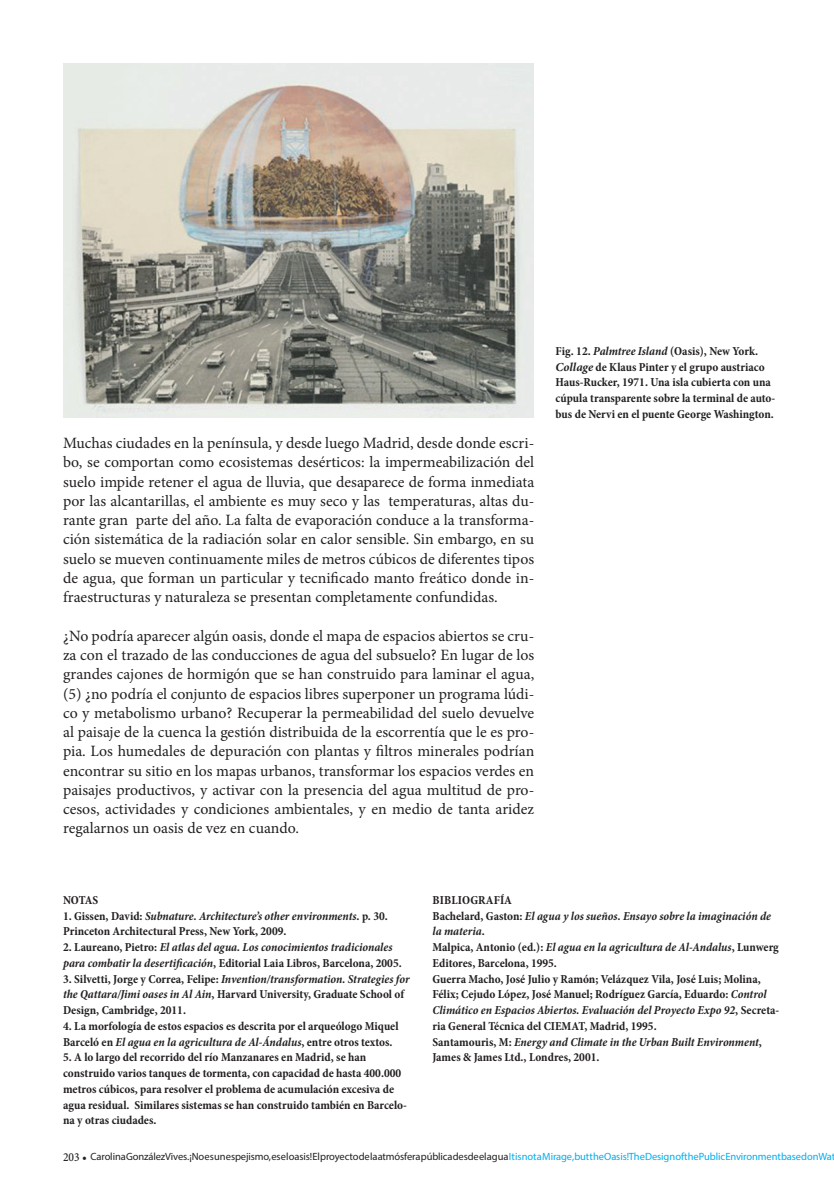
<style>
.page{position:relative;width:834px;height:1191px;background:#fff}
.page>*{position:absolute;margin:0;border:0;box-sizing:border-box;transform-origin:0 0}
.TEXTO_GENERAL_01{font:15.75px/19.2px "Minion Pro";color:#231f20;text-align:justify}
.PIES_FOTO{font:700 condensed 12.25px/15.8px "Minion Pro";color:#231f20}
.PIES_FOTO-2{font:italic 700 condensed 12.25px/15.8px "Minion Pro";letter-spacing:-.005em;color:#231f20}
.t1{font:12.25px "Minion Pro Medium Cn Capt";color:#231f20}
.SEGUIMIENTO_AUTOR_TI{font:10.5px "Myriad Pro";letter-spacing:-.01em;color:#231f20}
.s1{font-style:italic}
.s2{font-style:italic;font-stretch:normal}
.s3{font-style:normal}
.s4{color:#00aeef}
</style>
<div class="page">
<img style="left:64px;top:63px;width:469px;height:355px">
<p class="TEXTO_GENERAL_01" style="left:63px;top:433px;width:472px">Muchas ciudades en la península, y desde luego Madrid, desde donde escri&shy;bo, se comportan como ecosistemas desérticos: la impermeabilización del suelo impide retener el agua de lluvia, que desaparece de forma inmediata por las alcantarillas, el ambiente es muy seco y las temperaturas, altas du&shy;rante gran parte del año. La falta de evaporación conduce a la transforma&shy;ción sistemática de la radiación solar en calor sensible. Sin embargo, en su suelo se mueven continuamente miles de metros cúbicos de diferentes tipos de agua, que forman un particular y tecnificado manto freático donde in&shy;fraestructuras y naturaleza se presentan completamente confundidas.</p>
<p class="TEXTO_GENERAL_01" style="left:63px;top:626px;width:472px">¿No podría aparecer algún oasis, donde el mapa de espacios abiertos se cru&shy;za con el trazado de las conducciones de agua del subsuelo? En lugar de los grandes cajones de hormigón que se han construido para laminar el agua, (5) ¿no podría el conjunto de espacios libres superponer un programa lúdi&shy;co y metabolismo urbano? Recuperar la permeabilidad del suelo devuelve al paisaje de la cuenca la gestión distribuida de la escorrentía que le es pro&shy;pia. Los humedales de depuración con plantas y filtros minerales podrían encontrar su sitio en los mapas urbanos, transformar los espacios verdes en paisajes productivos, y activar con la presencia del agua multitud de pro&shy;cesos, actividades y condiciones ambientales, y en medio de tanta aridez regalarnos un oasis de vez en cuando.</p>
<p class="PIES_FOTO" style="left:555px;top:343px;width:204px">Fig. 12. <span class="s1">Palmtree Island</span> (Oasis), New York.</p>
<p class="PIES_FOTO" style="left:555px;top:359px;width:221px"><span class="s2">Collage</span> de Klaus Pinter y el grupo austriaco Haus-Rucker, 1971. Una isla cubierta con una cúpula transparente sobre la terminal de auto&shy;bus de Nervi en el puente George Washington.</p>
<p class="PIES_FOTO" style="left:63px;top:892px;width:37px">NOTAS</p>
<p class="PIES_FOTO-2" style="left:63px;top:907px;width:326px"><span class="s3">1. Gissen, David:</span> Subnature. Architecture’s other environments<span class="s3">. p. 30.</span></p>
<p class="PIES_FOTO" style="left:63px;top:923px;width:225px">Princeton Architectural Press, New York, 2009.</p>
<p class="PIES_FOTO-2" style="left:63px;top:939px;width:340px"><span class="s3">2. Laureano, Pietro:</span> El atlas del agua. Los conocimientos tradicionales para combatir la desertificación<span class="s3">, Editorial Laia Libros, Barcelona, 2005.</span></p>
<p class="PIES_FOTO" style="left:63px;top:970px;width:348px">3. Silvetti, Jorge y Correa, Felipe: <span class="s1">Invention/transformation. Strategies for the Qattara/Jimi oases in Al Ain</span>, Harvard University, Graduate School of<br>Design, Cambridge, 2011.</p>
<p class="PIES_FOTO" style="left:63px;top:1018px;width:337px">4. La morfología de estos espacios es descrita por el arqueólogo Miquel<br>Barceló en <span class="s1">El agua en la agricultura de Al-Ándalus</span>, entre otros textos.</p>
<p class="PIES_FOTO" style="left:63px;top:1049px;width:345px">5. A lo largo del recorrido del río Manzanares en Madrid, se han construido varios tanques de tormenta, con capacidad de hasta 400.000 metros cúbicos, para resolver el problema de acumulación excesiva de agua residual. Similares sistemas se han construido también en Barcelo&shy;na y otras ciudades.</p>
<p class="PIES_FOTO" style="left:432px;top:892px;width:81px">BIBLIOGRAFÍA</p>
<p class="PIES_FOTO-2" style="left:432px;top:907px;width:340px"><span class="s3">Bachelard, Gaston:</span> El agua y los sueños. Ensayo sobre la imaginación de la materia<span class="s3">.</span></p>
<p class="PIES_FOTO" style="left:432px;top:939px;width:348px">Malpica, Antonio (ed.): <span class="s1">El agua en la agricultura de Al-Andalus</span>, Lunwerg<br>Editores, Barcelona, 1995.</p>
<p class="PIES_FOTO" style="left:432px;top:970px;width:348px">Guerra Macho, José Julio y Ramón; Velázquez Vila, José Luis; Molina, Félix; Cejudo López, José Manuel; Rodríguez García, Eduardo: <span class="s1">Control Climático en Espacios Abiertos. Evaluación del Proyecto Expo 92</span>, Secreta&shy;ria General Técnica del CIEMAT, Madrid, 1995.</p>
<p class="PIES_FOTO" style="left:432px;top:1033px;width:331px">Santamouris, M: <span class="s1">Energy and Climate in the Urban Built Environment</span>,<br>James &amp; James Ltd., Londres, 2001.</p>
<p class="SEGUIMIENTO_AUTOR_TI" style="left:91px;top:1150px;width:746px">Carolina González Vives. ¡No es un espejismo, es el oasis! El proyecto de la atmósfera pública desde el agua <span class="s4">It is not a Mirage, but the Oasis! The Design of the Public Environment based on Wat</span></p>
<p class="t1" style="left:63px;top:1148px;width:26px">203 •</p>
</div>
